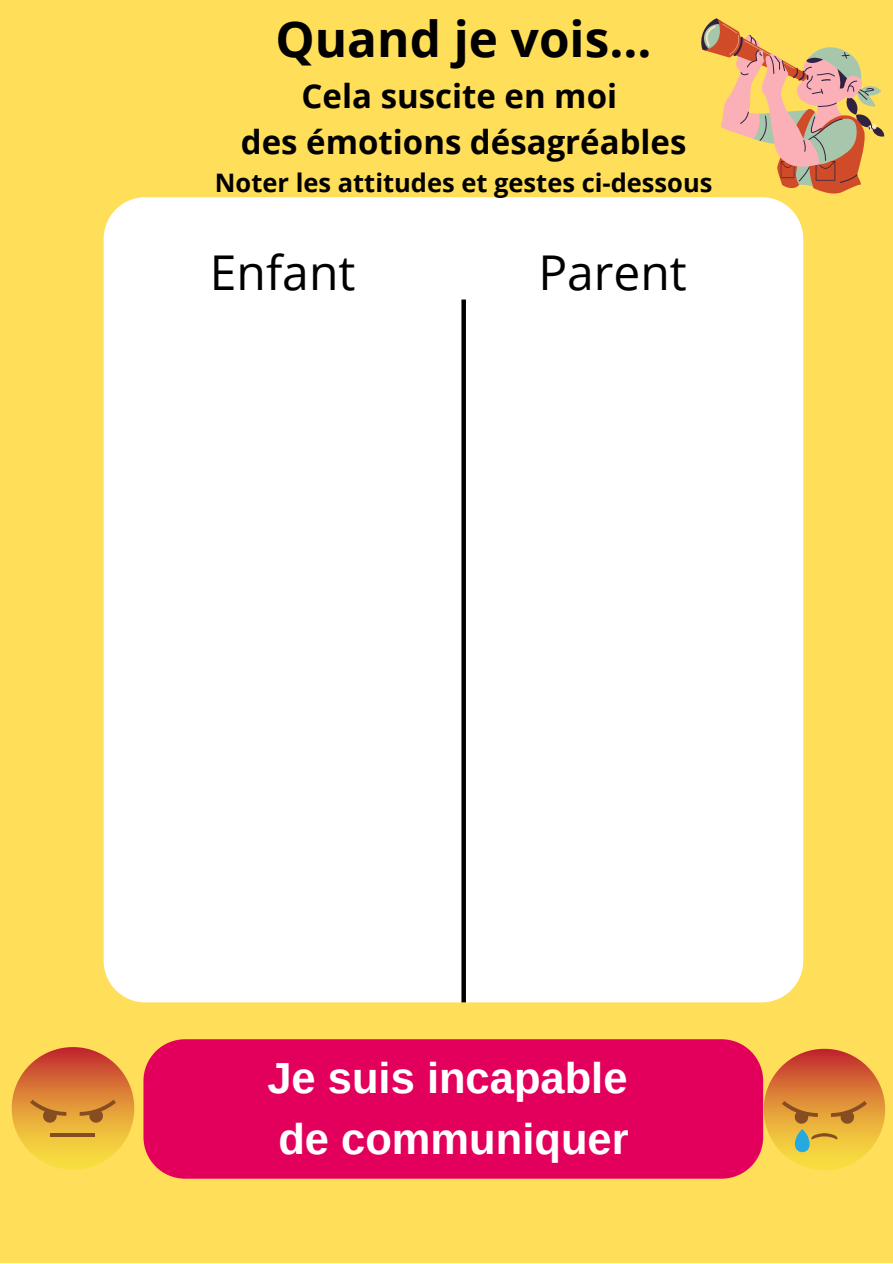
<style>
.page{position:relative;width:893px;height:1264px;background:#fff}
.page>*{position:absolute;margin:0;border:0;box-sizing:border-box;transform-origin:0 0}
.t1{font:700 49.5px "Open Sans";color:#000}
.t2{font:48px "Open Sans";color:#000}
.t3{font:700 43.5px/60.8px "Arimo";color:#fff}
.t4{font:700 33px/46px "Open Sans";color:#000;text-align:center}
.t5{font:700 25.5px "Open Sans";color:#000}
</style>
<div class="page">
<div style="left:0;top:0;width:892px;height:1262px;background:#ffde59"></div>
<div style="left:104px;top:197px;width:699px;height:805px;background:#fff"></div>
<div style="left:461px;top:299px;width:5px;height:703px;background:#000"></div>
<div style="left:143px;top:1039px;width:620px;height:139px;background:#e3005d"></div>
<svg style="left:701px;top:18px;width:183px;height:176px"></svg>
<svg style="left:12px;top:1047px;width:122px;height:122px"></svg>
<svg style="left:51px;top:1132px;width:44px;height:4px"></svg>
<svg style="left:763px;top:1048px;width:122px;height:122px"></svg>
<h1 class="t1" style="left:275px;top:4px;width:377px">Quand je vois...</h1>
<p class="t4" style="left:241px;top:72px;width:447px">Cela suscite en moi<br>des émotions désagréables</p>
<p class="t5" style="left:215px;top:165px;width:499px">Noter les attitudes et gestes ci-dessous</p>
<h2 class="t2" style="left:210px;top:238px;width:147px">Enfant</h2>
<h2 class="t2" style="left:538px;top:238px;width:150px">Parent</h2>
<h3 class="t3" style="left:267px;top:1047px;width:362px">Je suis incapable de communiquer</h3>
</div>
